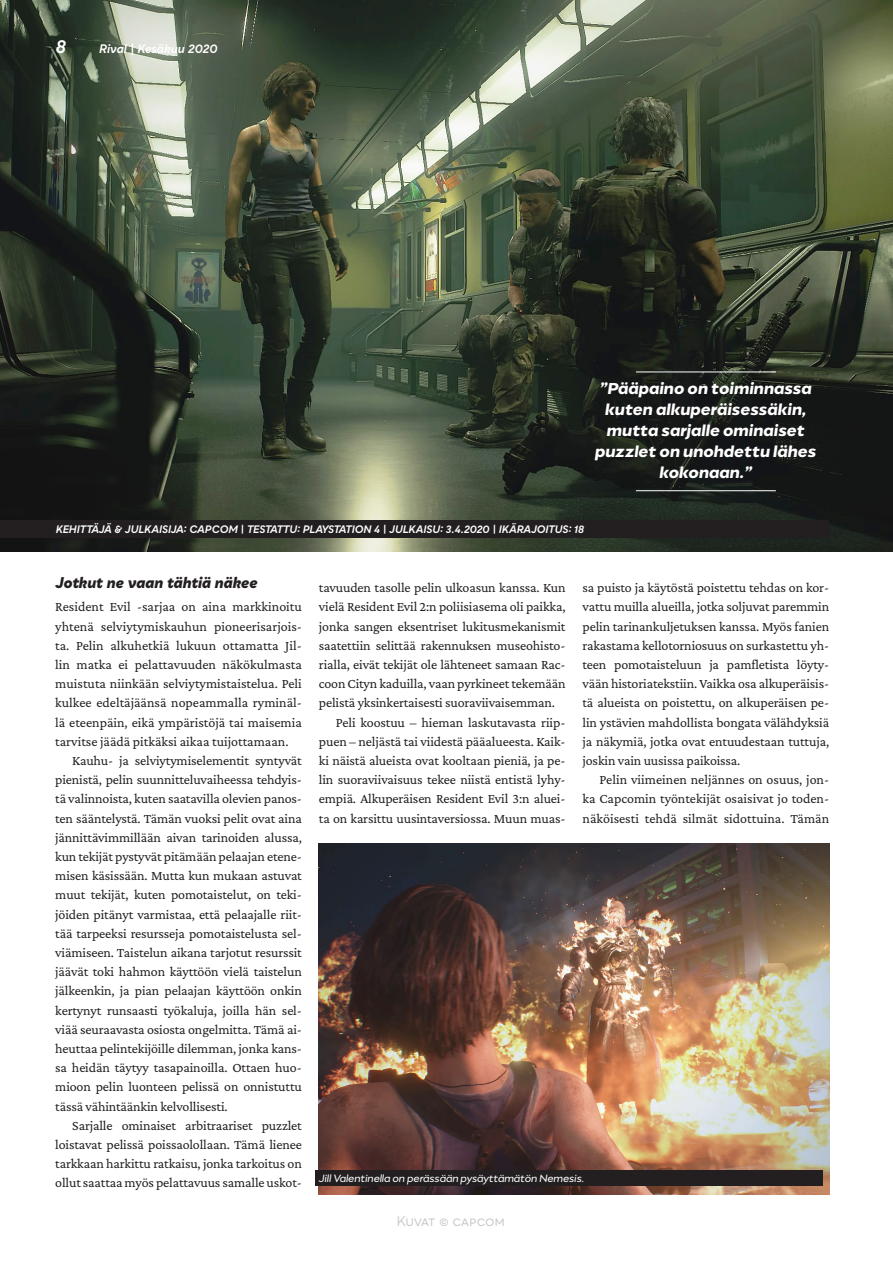
<style>
.page{position:relative;width:893px;height:1263px;background:#fff}
.page>*{position:absolute;margin:0;border:0;box-sizing:border-box;transform-origin:0 0}
.nosto{font:italic 600 18px/21px "Migrena Grotesque";color:#fff;text-align:center}
.t1{font:italic 700 18px "Qualion";color:#fff}
.väliotsikko{font:italic 800 15px "Qualion";letter-spacing:-.005em;color:#231f20}
.leipä{font:13.95px/19.2px "Crimson Pro";letter-spacing:-.01em;color:#231f20;text-align:justify}
.ensileipä{font:13.95px/19.2px "Crimson Pro";color:#231f20;text-align:justify}
.t2{font:13.5px "Qualion";letter-spacing:-.015em;color:#c7c8ca}
.kuvateksti{font:italic 12px "Migrena Grotesque";letter-spacing:-.01em;color:#fff}
.t3{font:italic 700 12px "Qualion";color:#fff}
.lisatiedot{font:italic 700 10.5px "Qualion";letter-spacing:-.015em;color:#fff}
</style>
<div class="page">
<img style="left:0;top:0;width:893px;height:552px">
<hr style="left:636px;top:372px;width:140px;height:1px;background:#fff">
<hr style="left:636px;top:490px;width:140px;height:1px;background:#fff">
<img style="left:319px;top:843px;width:510px;height:352px">
<div style="left:315px;top:1171px;width:507px;height:15px;background:#231f20"></div>
<div style="left:0;top:520px;width:829px;height:18px;background:#231f20"></div>
<p class="t1" style="left:56px;top:36px;width:12px">8</p>
<p class="t3" style="left:99px;top:41px;width:120px">Rival | Kesäkuu 2020</p>
<p class="nosto" style="left:595px;top:378px;width:223px">”Pääpaino on toiminnassa kuten alkuperäisessäkin, mutta sarjalle ominaiset puzzlet on unohdettu lähes kokonaan.”</p>
<p class="lisatiedot" style="left:56px;top:523px;width:530px">KEHITTÄJÄ &amp; JULKAISIJA: CAPCOM | TESTATTU: PLAYSTATION 4 | JULKAISU: 3.4.2020 | IKÄRAJOITUS: 18</p>
<p class="väliotsikko" style="left:55px;top:574px;width:204px">Jotkut ne vaan tähtiä näkee</p>
<p class="ensileipä" style="left:55px;top:597px;width:248px">Resident Evil -sarjaa on aina markkinoitu yhtenä selviytymiskauhun pioneerisarjois&shy;ta. Pelin alkuhetkiä lukuun ottamatta Jil&shy;lin matka ei pelattavuuden näkökulmasta muistuta niinkään selviytymistaistelua. Peli kulkee edeltäjäänsä nopeammalla ryminäl&shy;lä eteenpäin, eikä ympäristöjä tai maisemia tarvitse jäädä pitkäksi aikaa tuijottamaan.</p>
<p class="leipä" style="left:55px;top:750px;width:248px;text-indent:17px">Kauhu- ja selviytymiselementit syntyvät pienistä, pelin suunnitteluvaiheessa tehdyis&shy;tä valinnoista, kuten saatavilla olevien panos&shy;ten sääntelystä. Tämän vuoksi pelit ovat aina jännittävimmillään aivan tarinoiden alussa, kun tekijät pystyvät pitämään pelaajan etene&shy;misen käsissään. Mutta kun mukaan astuvat muut tekijät, kuten pomotaistelut, on teki&shy;jöiden pitänyt varmistaa, että pelaajalle riit&shy;tää tarpeeksi resursseja pomotaistelusta sel&shy;viämiseen. Taistelun aikana tarjotut resurssit jäävät toki hahmon käyttöön vielä taistelun jälkeenkin, ja pian pelaajan käyttöön onkin kertynyt runsaasti työkaluja, joilla hän sel&shy;viää seuraavasta osiosta ongelmitta. Tämä ai&shy;heuttaa pelintekijöille dilemman, jonka kans&shy;sa heidän täytyy tasapainoilla. Ottaen huo&shy;mioon pelin luonteen pelissä on onnistuttu tässä vähintäänkin kelvollisesti.</p>
<p class="leipä" style="left:55px;top:1115px;width:248px;text-indent:17px">Sarjalle ominaiset arbitraariset puzzlet loistavat pelissä poissaolollaan. Tämä lienee tarkkaan harkittu ratkaisu, jonka tarkoitus on ollut saattaa myös pelattavuus samalle uskot-</p>
<p class="leipä" style="left:319px;top:578px;width:248px">tavuuden tasolle pelin ulkoasun kanssa. Kun vielä Resident Evil 2:n poliisiasema oli paikka, jonka sangen eksentriset lukitusmekanismit saatettiin selittää rakennuksen museohisto&shy;rialla, eivät tekijät ole lähteneet samaan Rac&shy;coon Cityn kaduilla, vaan pyrkineet tekemään pelistä yksinkertaisesti suoraviivaisemman.</p>
<p class="leipä" style="left:319px;top:712px;width:248px;text-indent:17px">Peli koostuu – hieman laskutavasta riip&shy;puen – neljästä tai viidestä pääalueesta. Kaik&shy;ki näistä alueista ovat kooltaan pieniä, ja pe&shy;lin suoraviivaisuus tekee niistä entistä lyhy&shy;empiä. Alkuperäisen Resident Evil 3:n aluei&shy;ta on karsittu uusintaversiossa. Muun muas-</p>
<p class="leipä" style="left:583px;top:578px;width:248px">sa puisto ja käytöstä poistettu tehdas on kor&shy;vattu muilla alueilla, jotka soljuvat paremmin pelin tarinankuljetuksen kanssa. Myös fanien rakastama kellotorniosuus on surkastettu yh&shy;teen pomotaisteluun ja pamfletista löyty&shy;vään historiatekstiin. Vaikka osa alkuperäisis&shy;tä alueista on poistettu, on alkuperäisen pe&shy;lin ystävien mahdollista bongata välähdyksiä ja näkymiä, jotka ovat entuudestaan tuttuja, joskin vain uusissa paikoissa.</p>
<p class="leipä" style="left:583px;top:770px;width:248px;text-indent:17px">Pelin viimeinen neljännes on osuus, jon&shy;ka Capcomin työntekijät osaisivat jo toden&shy;näköisesti tehdä silmät sidottuina. Tämän</p>
<p class="kuvateksti" style="left:319px;top:1171px;width:267px">Jill Valentinella on perässään pysäyttämätön Nemesis.</p>
<p class="t2" style="left:396px;top:1214px;width:110px">Kuvat © Capcom</p>
</div>
